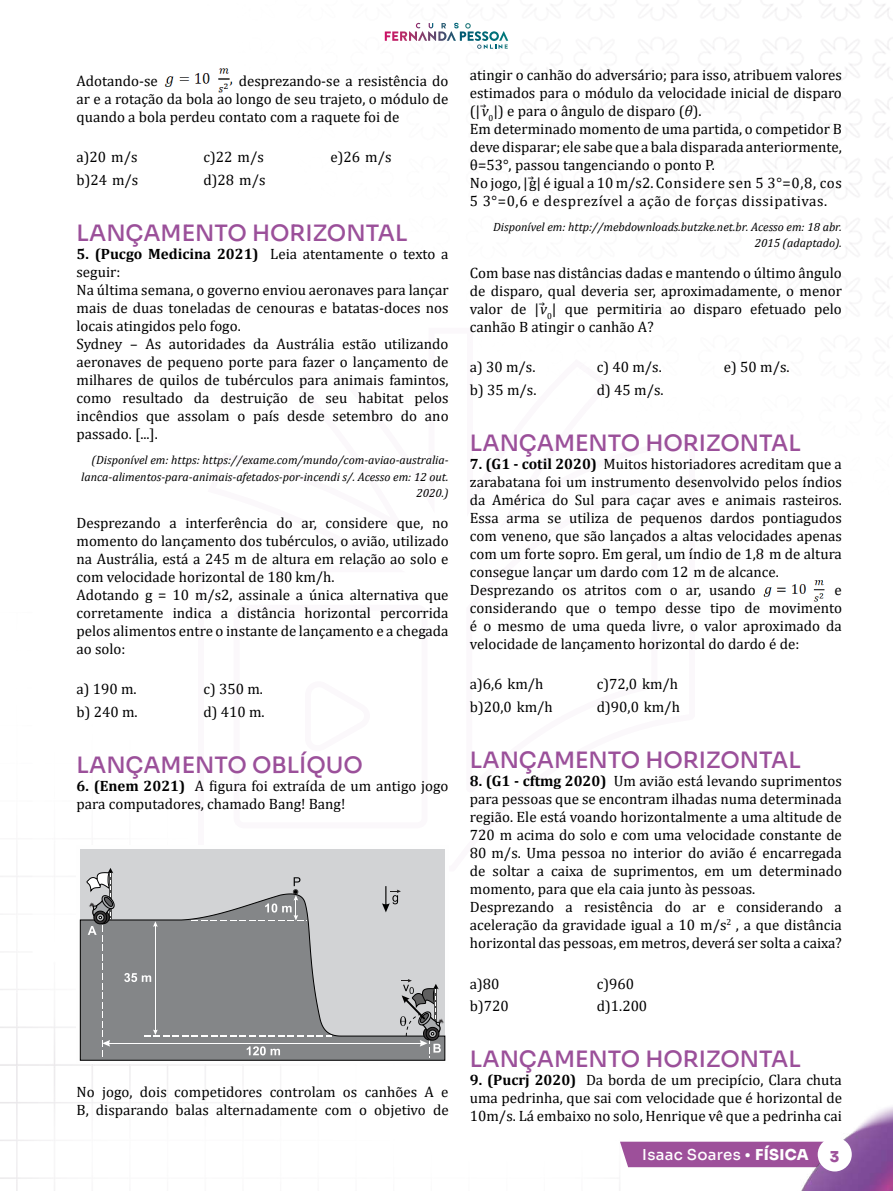
<style>
.page{position:relative;width:893px;height:1191px;background:#fff}
.page>*{position:absolute;margin:0;border:0;box-sizing:border-box;transform-origin:0 0}
.t1{font:500 22.5px "Sora";color:#9b509a}
.t2{font:15px/18px "Cambria";color:#000}
.t3{font:500 15px "Sora";letter-spacing:.02em;color:#fff}
.t4{font:15px "Sora";color:#9d509a}
.t5{font:italic 12px/16.5px "Cambria";color:#000;text-align:right}
.s1{font-weight:700}
.s2{font-style:italic}
.s3{font-family:"Bagatela";font-weight:700}
.s4{font-weight:400}
</style>
<div class="page">
<img style="left:0;top:0;width:893px;height:1191px">
<img style="left:762px;top:1081px;width:131px;height:110px">
<div style="left:821px;top:1140px;width:28px;height:28px;background:#fff;border-radius:50%"></div>
<div style="left:818px;top:1137px;width:34px;height:34px;border:6px solid #fff;border-radius:50%"></div>
<svg style="left:195px;top:325px;width:505px;height:548px"></svg>
<svg style="left:409px;top:23px;width:99px;height:26px"></svg>
<img style="left:163px;top:68px;width:70px;height:24px">
<div style="left:77px;top:845px;width:372px;height:219px;background:#fefefe"></div>
<div style="left:80px;top:849px;width:365px;height:211px;background:#d2d3d5"></div>
<svg style="left:292px;top:877px;width:9px;height:16px"></svg>
<svg style="left:79px;top:893px;width:367px;height:168px"></svg>
<svg style="left:382px;top:886px;width:19px;height:26px"></svg>
<svg style="left:86px;top:868px;width:29px;height:188px;background:#8e9091"></svg>
<svg style="left:400px;top:979px;width:44px;height:79px"></svg>
<img style="left:764px;top:580px;width:62px;height:22px">
<p class="t2" style="left:77px;top:72px;width:374px;text-align:justify;text-indent:162px">desprezando-se a resistência do ar e a rotação da bola ao longo de seu trajeto, o módulo de quando a bola perdeu contato com a raquete foi de</p>
<p class="t2" style="left:77px;top:146px;width:63px;line-height:22.2px">a)20 m/s b)24 m/s</p>
<p class="t2" style="left:204px;top:146px;width:63px;line-height:22.2px">c)22 m/s d)28 m/s</p>
<p class="t2" style="left:331px;top:148px;width:62px">e)26 m/s</p>
<h1 class="t1" style="left:77px;top:215px;width:332px">LANÇAMENTO HORIZONTAL</h1>
<p class="t2" style="left:77px;top:245px;width:374px"><span class="s1">5. (Pucgo Medicina 2021)</span> Leia atentamente o texto a seguir:<br>Na última semana, o governo enviou aeronaves para lançar mais de duas toneladas de cenouras e batatas-doces nos locais atingidos pelo fogo.<br>Sydney – As autoridades da Austrália estão utilizando aeronaves de pequeno porte para fazer o lançamento de milhares de quilos de tubérculos para animais famintos, como resultado da destruição de seu habitat pelos incêndios que assolam o país desde setembro do ano passado. [...].</p>
<p class="t5" style="left:81px;top:451px;width:369px">(Disponível em: https: https://exame.com/mundo/com-aviao-australia&shy;lanca-alimentos-para-animais-afetados-por-incendi s/. Acesso em: 12 out.<br>2020.)</p>
<p class="t2" style="left:77px;top:514px;width:374px">Desprezando a interferência do ar, considere que, no momento do lançamento dos tubérculos, o avião, utilizado na Austrália, está a 245 m de altura em relação ao solo e com velocidade horizontal de 180 km/h.<br>Adotando g = 10 m/s2, assinale a única alternativa que corretamente indica a distância horizontal percorrida pelos alimentos entre o instante de lançamento e a chegada ao solo:</p>
<p class="t2" style="left:77px;top:678px;width:63px;line-height:22.2px">a) 190 m. b) 240 m.</p>
<p class="t2" style="left:204px;top:678px;width:63px;line-height:22.2px">c) 350 m. d) 410 m.</p>
<h1 class="t1" style="left:77px;top:746px;width:288px">LANÇAMENTO OBLÍQUO</h1>
<p class="t2" style="left:77px;top:777px;width:374px"><span class="s1">6. (Enem 2021)</span> A figura foi extraída de um antigo jogo para computadores, chamado Bang! Bang!</p>
<p class="t2" style="left:77px;top:72px;width:83px">Adotando-se</p>
<p class="t2" style="left:77px;top:1083px;width:374px">No jogo, dois competidores controlam os canhões A e<br>B, disparando balas alternadamente com o objetivo de</p>
<p class="t2" style="left:470px;top:66px;width:374px">atingir o canhão do adversário; para isso, atribuem valores estimados para o módulo da velocidade inicial de disparo (|⃗<span class="s2">v</span><sub>0</sub>|) e para o ângulo de disparo (<span class="s2">θ</span>).<br>Em determinado momento de uma partida, o competidor B deve disparar; ele sabe que a bala disparada anteriormente, θ=53°, passou tangenciando o ponto P.<br>No jogo, |⃗g| é igual a 10 m/s2. Considere sen 5 3°=0,8, cos 5 3°=0,6 e desprezível a ação de forças dissipativas.</p>
<p class="t5" style="left:493px;top:218px;width:350px">Disponível em: http://mebdownloads.butzke.net.br. Acesso em: 18 abr.<br>2015 (adaptado).</p>
<p class="t2" style="left:470px;top:264px;width:374px;text-align:justify">Com base nas distâncias dadas e mantendo o último ângulo de disparo, qual deveria ser, aproximadamente, o menor valor de |⃗<span class="s2">v</span><sub>0</sub>| que permitiria ao disparo efetuado pelo canhão B atingir o canhão A?</p>
<p class="t2" style="left:470px;top:356px;width:68px;line-height:22.2px">a) 30 m/s. b) 35 m/s.</p>
<p class="t2" style="left:597px;top:356px;width:68px;line-height:22.2px">c) 40 m/s. d) 45 m/s.</p>
<p class="t2" style="left:724px;top:358px;width:67px">e) 50 m/s.</p>
<h1 class="t1" style="left:470px;top:424px;width:332px">LANÇAMENTO HORIZONTAL</h1>
<p class="t2" style="left:470px;top:455px;width:374px"><span class="s1">7. (G1 - cotil 2020)</span> Muitos historiadores acreditam que a zarabatana foi um instrumento desenvolvido pelos índios da América do Sul para caçar aves e animais rasteiros.<br>Essa arma se utiliza de pequenos dardos pontiagudos com veneno, que são lançados a altas velocidades apenas com um forte sopro. Em geral, um índio de 1,8 m de altura consegue lançar um dardo com 12 m de alcance.<br>Desprezando os atritos com o ar, usando</p>
<p class="t2" style="left:470px;top:581px;width:374px;text-align:justify;text-indent:365px">e considerando que o tempo desse tipo de movimento é o mesmo de uma queda livre, o valor aproximado da velocidade de lançamento horizontal do dardo é de:</p>
<p class="t2" style="left:470px;top:673px;width:84px;line-height:22.2px">a)6,6 km/h b)20,0 km/h</p>
<p class="t2" style="left:597px;top:673px;width:85px;line-height:22.2px">c)72,0 km/h d)90,0 km/h</p>
<h1 class="t1" style="left:470px;top:741px;width:332px">LANÇAMENTO HORIZONTAL</h1>
<p class="t2" style="left:470px;top:772px;width:374px"><span class="s1">8. (G1 - cftmg 2020)</span> Um avião está levando suprimentos para pessoas que se encontram ilhadas numa determinada região. Ele está voando horizontalmente a uma altitude de 720 m acima do solo e com uma velocidade constante de 80 m/s. Uma pessoa no interior do avião é encarregada de soltar a caixa de suprimentos, em um determinado momento, para que ela caia junto às pessoas.<br>Desprezando a resistência do ar e considerando a aceleração da gravidade igual a 10 m/s<sup>2</sup> , a que distância horizontal das pessoas, em metros, deverá ser solta a caixa?</p>
<p class="t2" style="left:470px;top:972px;width:40px;line-height:22.2px">a)80 b)720</p>
<p class="t2" style="left:597px;top:972px;width:52px;line-height:22.2px">c)960 d)1.200</p>
<h1 class="t1" style="left:470px;top:1040px;width:332px">LANÇAMENTO HORIZONTAL</h1>
<p class="t2" style="left:470px;top:1071px;width:374px;text-align:justify"><span class="s1">9. (Pucrj 2020)</span> Da borda de um precipício, Clara chuta uma pedrinha, que sai com velocidade que é horizontal de 10m/s. Lá embaixo no solo, Henrique vê que a pedrinha cai</p>
<p class="t3" style="left:642px;top:1142px;width:168px">Isaac Soares <span class="s3">•</span> <span class="s4">FÍSICA</span></p>
<p class="t4" style="left:830px;top:1144px;width:11px">3</p>
</div>
